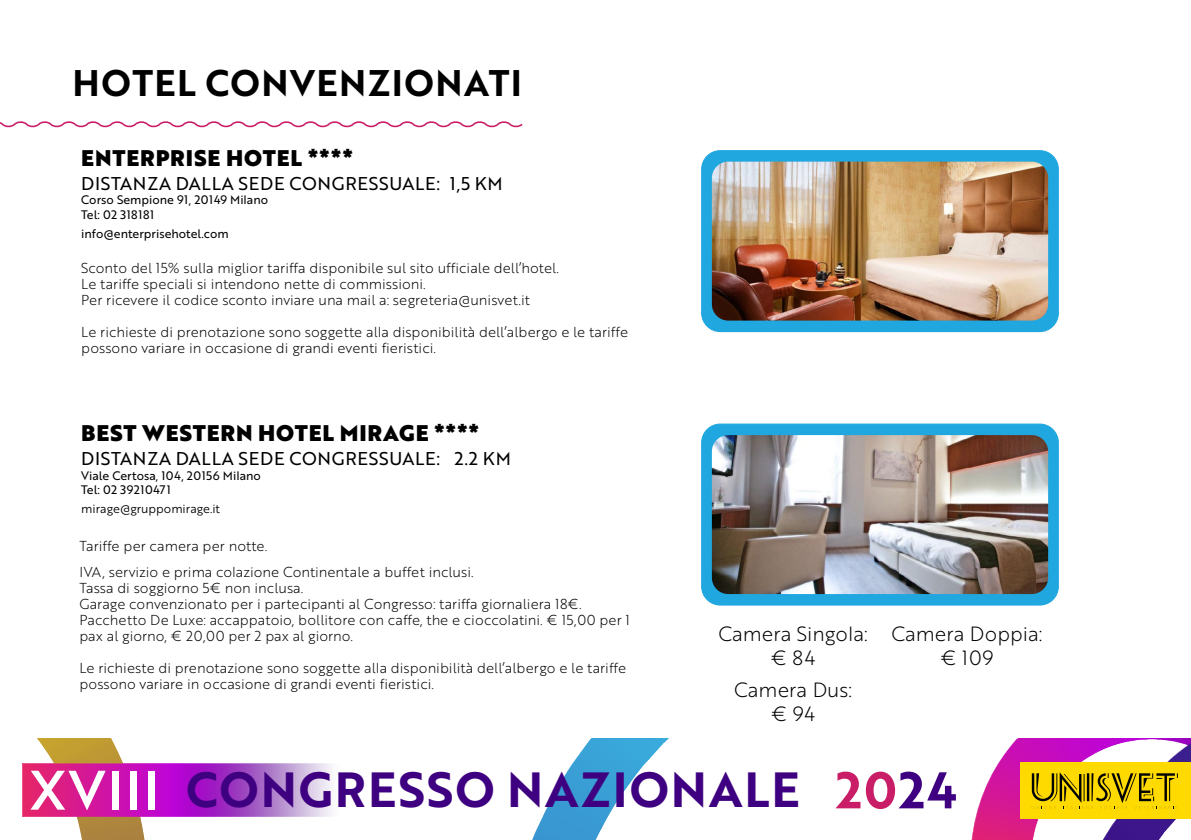
<style>
.page{position:relative;width:1191px;height:840px;background:#fff}
.page>*{position:absolute;margin:0;border:0;box-sizing:border-box;transform-origin:0 0}
.t1{font:48px "Brother 1816 Bold";letter-spacing:.04em;color:#3e0080}
.t2{font:36px "Brother 1816 Bold";letter-spacing:.04em;color:#000}
.t3{font:22px "Brother 1816 Black";letter-spacing:.04em;color:#000}
.t4{font:20px/24px "Brother 1816 Light";color:#000;text-align:center}
.t5{font:18px "Brother 1816 Regular";letter-spacing:.04em;color:#000}
.t6{font:14px/16px "Brother 1816 Light";color:#000}
.t7{font:12px/14.4px "Brother 1816 Regular";color:#000}
.t8{font:12px "Brother 1816 Book";color:#000}
.s1{font-family:"Brother 1816 Medium";font-size:54px;color:#fff}
.s2{font-size:50px;color:#c91e67}
.s3{font-size:50px}
</style>
<div class="page">
<img style="left:22px;top:738px;width:647px;height:101px">
<svg style="left:0;top:121px;width:523px;height:7px"></svg>
<div style="left:701px;top:151px;width:357px;height:180px;background:#20a7df;border-radius:19px"></div>
<div style="left:701px;top:150px;width:357px;height:182px;border:1px solid #20a7df;border-radius:19px"></div>
<div style="left:701px;top:424px;width:357px;height:180px;background:#20a7df;border-radius:19px"></div>
<div style="left:701px;top:423px;width:357px;height:182px;border:1px solid #20a7df;border-radius:19px"></div>
<img style="left:712px;top:161px;width:336px;height:159px">
<img style="left:712px;top:435px;width:336px;height:158px">
<svg style="left:971px;top:738px;width:220px;height:101px"></svg>
<h2 class="t2" style="left:73px;top:56px;width:451px">HOTEL CONVENZIONATI</h2>
<h3 class="t3" style="left:81px;top:141px;width:273px">ENTERPRISE HOTEL ****</h3>
<p class="t5" style="left:81px;top:170px;width:423px">DISTANZA DALLA SEDE CONGRESSUALE: 1,5 KM</p>
<p class="t7" style="left:81px;top:192px;width:188px">Corso Sempione 91, 20149 Milano<br>Tel: 02 318181</p>
<p class="t7" style="left:81px;top:226px;width:149px">info@enterprisehotel.com</p>
<p class="t6" style="left:81px;top:259px;width:479px">Sconto del 15% sulla miglior tariffa disponibile sul sito ufficiale dell’hotel.<br>Le tariffe speciali si intendono nette di commissioni.<br>Per ricevere il codice sconto inviare una mail a: segreteria@unisvet.it</p>
<p class="t6" style="left:81px;top:323px;width:548px">Le richieste di prenotazione sono soggette alla disponibilità dell’albergo e le tariffe possono variare in occasione di grandi eventi fieristici.</p>
<h3 class="t3" style="left:81px;top:416px;width:399px">BEST WESTERN HOTEL MIRAGE ****</h3>
<p class="t5" style="left:81px;top:445px;width:431px">DISTANZA DALLA SEDE CONGRESSUALE: 2.2 KM</p>
<p class="t7" style="left:81px;top:467px;width:181px">Viale Certosa, 104, 20156 Milano<br>Tel: 02 39210471</p>
<p class="t8" style="left:81px;top:500px;width:140px">mirage@gruppomirage.it</p>
<p class="t6" style="left:79px;top:531px;width:396px;line-height:26px">Tariffe per camera per notte.<br>IVA, servizio e prima colazione Continentale a buffet inclusi.</p>
<p class="t6" style="left:79px;top:578px;width:552px">Tassa di soggiorno 5€ non inclusa.<br>Garage convenzionato per i partecipanti al Congresso: tariffa giornaliera 18€.<br>Pacchetto De Luxe: accappatoio, bollitore con caffe, the e cioccolatini. € 15,00 per 1 pax al giorno, € 20,00 per 2 pax al giorno.</p>
<p class="t6" style="left:79px;top:658px;width:548px">Le richieste di prenotazione sono soggette alla disponibilità dell’albergo e le tariffe possono variare in occasione di grandi eventi fieristici.</p>
<h3 class="t4" style="left:718px;top:621px;width:151px">Camera Singola: € 84</h3>
<h3 class="t4" style="left:734px;top:677px;width:119px">Camera Dus: € 94</h3>
<h3 class="t4" style="left:891px;top:621px;width:152px">Camera Doppia: € 109</h3>
<h1 class="t1" style="left:29px;top:752px;width:930px"><span class="s1">XVIII</span> CONGRESSO NAZIONALE <span class="s2">20</span><span class="s3">24</span></h1>
</div>
